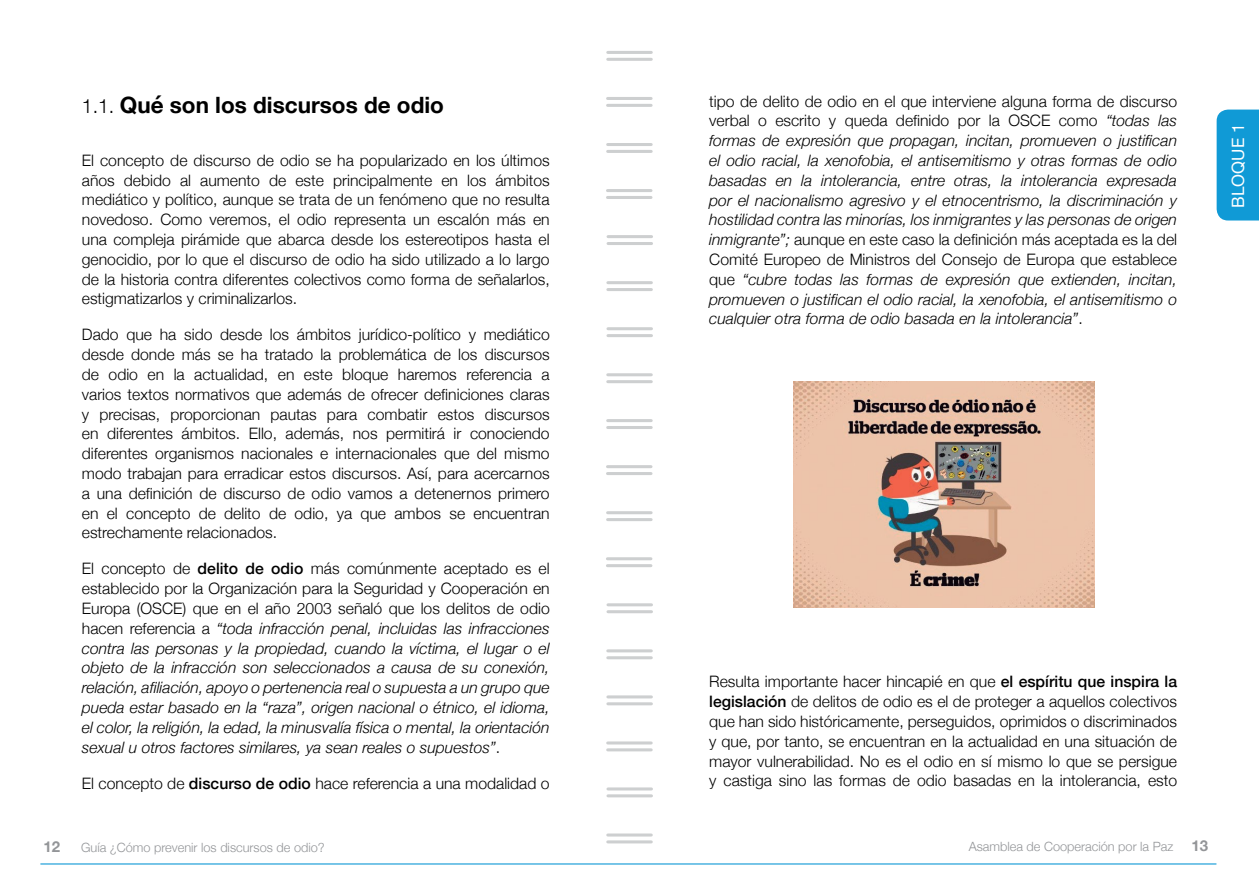
<style>
.page{position:relative;width:1259px;height:893px;background:#fff}
.page>*{position:absolute;margin:0;border:0;box-sizing:border-box;transform-origin:0 0}
.t1{font:700 22.5px "Helvetica Neue";color:#000}
.t2{font:16.95px "Helvetica Neue";color:#fff}
.t3{font:300 15.75px/19.8px "Helvetica Neue";color:#000;text-align:justify}
.t4{font:italic 300 15.75px/19.8px "Helvetica Neue";color:#000;text-align:justify}
.t5{font:700 15px "Helvetica Neue";color:#939598}
.t6{font:300 12.75px "Helvetica Neue";color:#939598}
.s1{font-weight:300;font-size:19.5px}
.s2{font-style:normal}
.s3{font-weight:500;font-style:normal}
.s4{font-weight:500}
.s5{font-weight:700;font-size:15px}
</style>
<div class="page">
<hr style="left:40px;top:863px;width:1176px;height:1px;background:#109ad6">
<img style="left:793px;top:382px;width:302px;height:226px">
<hr style="left:608px;top:51px;width:43px;height:3px;background:#cdcfd0">
<hr style="left:608px;top:58px;width:43px;height:3px;background:#cdcfd0">
<hr style="left:608px;top:235px;width:43px;height:3px;background:#cdcfd0">
<hr style="left:608px;top:242px;width:43px;height:3px;background:#cdcfd0">
<hr style="left:607px;top:143px;width:44px;height:3px;background:#cdcfd0">
<hr style="left:607px;top:150px;width:44px;height:3px;background:#cdcfd0">
<hr style="left:608px;top:787px;width:43px;height:3px;background:#cdcfd0">
<hr style="left:608px;top:794px;width:43px;height:3px;background:#cdcfd0">
<hr style="left:608px;top:327px;width:43px;height:3px;background:#cdcfd0">
<hr style="left:608px;top:334px;width:43px;height:3px;background:#cdcfd0">
<hr style="left:607px;top:97px;width:44px;height:3px;background:#cdcfd0">
<hr style="left:607px;top:104px;width:44px;height:3px;background:#cdcfd0">
<hr style="left:608px;top:281px;width:43px;height:3px;background:#cdcfd0">
<hr style="left:608px;top:288px;width:43px;height:3px;background:#cdcfd0">
<hr style="left:607px;top:189px;width:44px;height:3px;background:#cdcfd0">
<hr style="left:607px;top:196px;width:44px;height:3px;background:#cdcfd0">
<hr style="left:608px;top:833px;width:43px;height:3px;background:#cdcfd0">
<hr style="left:608px;top:840px;width:43px;height:3px;background:#cdcfd0">
<hr style="left:608px;top:373px;width:43px;height:3px;background:#cdcfd0">
<hr style="left:608px;top:380px;width:43px;height:3px;background:#cdcfd0">
<hr style="left:608px;top:419px;width:43px;height:3px;background:#cdcfd0">
<hr style="left:608px;top:426px;width:43px;height:3px;background:#cdcfd0">
<hr style="left:608px;top:603px;width:43px;height:3px;background:#cdcfd0">
<hr style="left:608px;top:610px;width:43px;height:3px;background:#cdcfd0">
<hr style="left:607px;top:511px;width:44px;height:3px;background:#cdcfd0">
<hr style="left:607px;top:518px;width:44px;height:3px;background:#cdcfd0">
<hr style="left:608px;top:695px;width:43px;height:3px;background:#cdcfd0">
<hr style="left:608px;top:702px;width:43px;height:3px;background:#cdcfd0">
<hr style="left:607px;top:465px;width:44px;height:3px;background:#cdcfd0">
<hr style="left:607px;top:472px;width:44px;height:3px;background:#cdcfd0">
<hr style="left:608px;top:649px;width:43px;height:3px;background:#cdcfd0">
<hr style="left:608px;top:656px;width:43px;height:3px;background:#cdcfd0">
<hr style="left:607px;top:557px;width:44px;height:3px;background:#cdcfd0">
<hr style="left:607px;top:564px;width:44px;height:3px;background:#cdcfd0">
<hr style="left:608px;top:741px;width:43px;height:3px;background:#cdcfd0">
<hr style="left:608px;top:748px;width:43px;height:3px;background:#cdcfd0">
<div style="left:1216px;top:110px;width:43px;height:110px;background:#109ad6"></div>
<h1 class="t1" style="left:82px;top:88px;width:364px"><span class="s1">1.1.</span> Qué son los discursos de odio</h1>
<p class="t3" style="left:82px;top:149px;width:469px">El concepto de discurso de odio se ha popularizado en los últimos años debido al aumento de este principalmente en los ámbitos mediático y político, aunque se trata de un fenómeno que no resulta novedoso. Como veremos, el odio representa un escalón más en una compleja pirámide que abarca desde los estereotipos hasta el genocidio, por lo que el discurso de odio ha sido utilizado a lo largo de la historia contra diferentes colectivos como forma de señalarlos, estigmatizarlos y criminalizarlos.</p>
<p class="t3" style="left:82px;top:324px;width:469px">Dado que ha sido desde los ámbitos jurídico-político y mediático desde donde más se ha tratado la problemática de los discursos de odio en la actualidad, en este bloque haremos referencia a varios textos normativos que además de ofrecer definiciones claras y precisas, proporcionan pautas para combatir estos discursos en diferentes ámbitos. Ello, además, nos permitirá ir conociendo diferentes organismos nacionales e internacionales que del mismo modo trabajan para erradicar estos discursos. Así, para acercarnos a una definición de discurso de odio vamos a detenernos primero en el concepto de delito de odio, ya que ambos se encuentran estrechamente relacionados.</p>
<p class="t4" style="left:82px;top:558px;width:469px"><span class="s2">El concepto de</span> <span class="s3">delito de odio</span> <span class="s2">más comúnmente aceptado es el establecido por la Organización para la Seguridad y Cooperación en Europa (OSCE) que en el año 2003 señaló que los delitos de odio hacen referencia a</span> “toda infracción penal, incluidas las infracciones contra las personas y la propiedad, cuando la víctima, el lugar o el objeto de la infracción son seleccionados a causa de su conexión, relación, afiliación, apoyo o pertenencia real o supuesta a un grupo que pueda estar basado en la “raza”, origen nacional o étnico, el idioma, el color, la religión, la edad, la minusvalía física o mental, la orientación sexual u otros factores similares, ya sean reales o supuestos”<span class="s2">.</span></p>
<p class="t3" style="left:82px;top:772px;width:469px">El concepto de <span class="s4">discurso de odio</span> hace referencia a una modalidad o</p>
<p class="t4" style="left:709px;top:90px;width:469px"><span class="s2">tipo de delito de odio en el que interviene alguna forma de discurso verbal o escrito y queda definido por la OSCE como</span> “todas las formas de expresión que propagan, incitan, promueven o justifican el odio racial, la xenofobia, el antisemitismo y otras formas de odio basadas en la intolerancia, entre otras, la intolerancia expresada por el nacionalismo agresivo y el etnocentrismo, la discriminación y hostilidad contra las minorías, los inmigrantes y las personas de origen inmigrante”; <span class="s2">aunque en este caso la definición más aceptada es la del Comité Europeo de Ministros del Consejo de Europa que establece que</span> “cubre todas las formas de expresión que extienden, incitan, promueven o justifican el odio racial, la xenofobia, el antisemitismo o cualquier otra forma de odio basada en la intolerancia”<span class="s2">.</span></p>
<p class="t3" style="left:709px;top:671px;width:469px">Resulta importante hacer hincapié en que <span class="s4">el espíritu que inspira la legislación</span> de delitos de odio es el de proteger a aquellos colectivos que han sido históricamente, perseguidos, oprimidos o discriminados y que, por tanto, se encuentran en la actualidad en una situación de mayor vulnerabilidad. No es el odio en sí mismo lo que se persigue y castiga sino las formas de odio basadas en la intolerancia, esto</p>
<p class="t5" style="left:44px;top:835px;width:18px">12</p>
<p class="t6" style="left:81px;top:837px;width:245px">Guía ¿Cómo prevenir los discursos de odio?</p>
<p class="t6" style="left:968px;top:836px;width:241px">Asamblea de Cooperación por la Paz <span class="s5">13</span></p>
<p class="t2" style="left:1226px;top:208px;width:85px;rotate:-90deg">BLOQUE 1</p>
</div>
